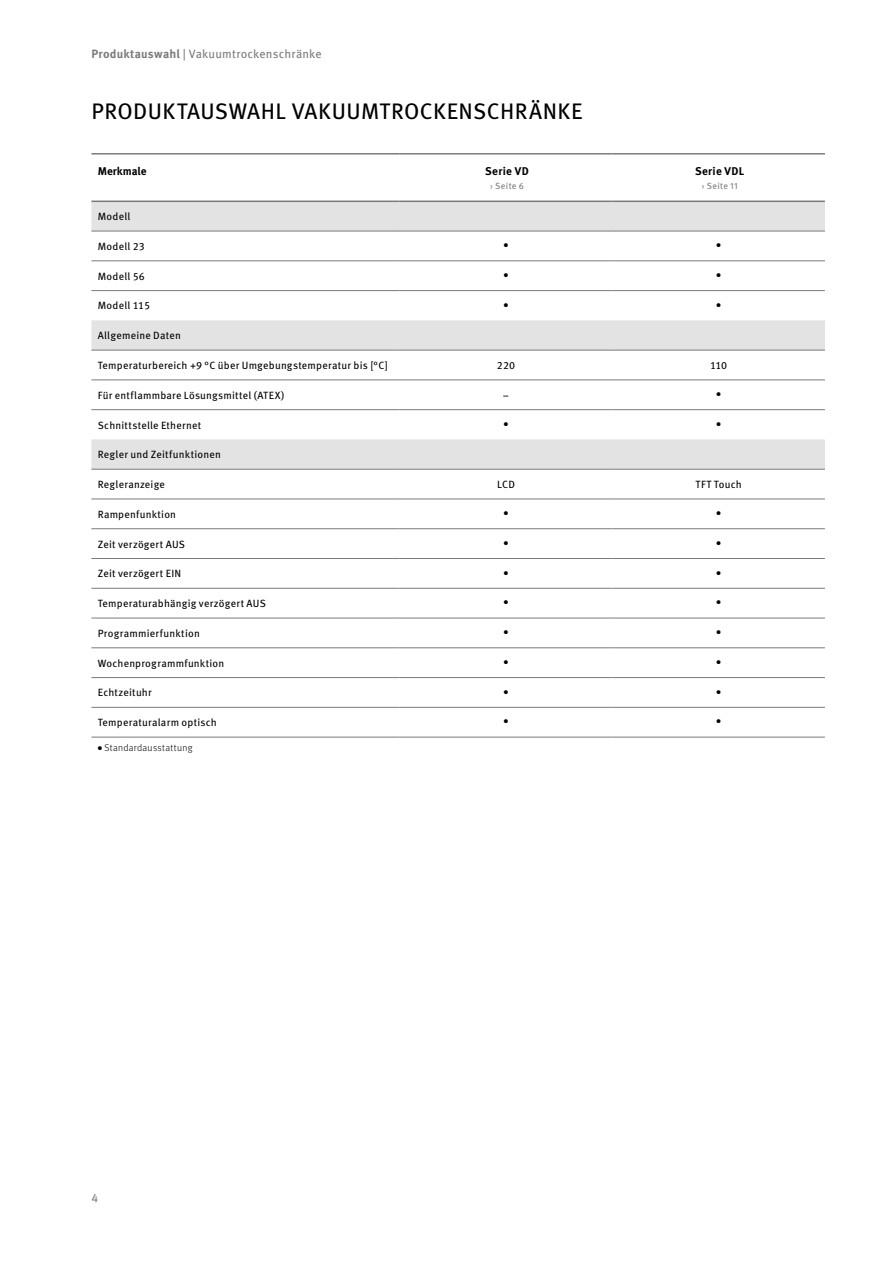
<style>
.page{position:relative;width:893px;height:1263px;background:#fff}
.page>*{position:absolute;margin:0;border:0;box-sizing:border-box;transform-origin:0 0}
.t1{font:22.5px "Meta Pro";letter-spacing:.015em;color:#000}
.t2{font:12px "Meta Pro";letter-spacing:.015em;color:#7c7b7b}
.t3{font:700 11.25px "Meta Pro";letter-spacing:.025em;color:#000}
.t4{font:700 11.25px "Meta Pro";color:#000}
.t5{font:10.5px "Meta Pro";letter-spacing:.02em;color:#000}
.t6{font:300 9.75px "Meta Pro";letter-spacing:.025em;color:#000}
.t7{font:9px "Meta Pro";letter-spacing:.035em;color:#7c7b7b}
.t8{font:5.25px "Meta Pro";color:#000}
.s1{font-weight:700}
.s2{font-size:5.25px}
</style>
<div class="page">
<svg style="left:91px;top:202px;width:734px;height:267px"></svg>
<hr style="left:91px;top:153px;width:309px;height:2px;background:#7c7b7b">
<hr style="left:91px;top:201px;width:309px;height:1px;background:#7c7b7b">
<hr style="left:400px;top:153px;width:212px;height:2px;background:#7c7b7b">
<hr style="left:400px;top:201px;width:212px;height:1px;background:#7c7b7b">
<hr style="left:612px;top:153px;width:213px;height:2px;background:#7c7b7b">
<hr style="left:612px;top:201px;width:213px;height:1px;background:#7c7b7b">
<hr style="left:612px;top:231px;width:213px;height:1px;background:#7c7b7b">
<hr style="left:91px;top:260px;width:309px;height:1px;background:#7c7b7b">
<hr style="left:400px;top:260px;width:212px;height:1px;background:#7c7b7b">
<hr style="left:612px;top:260px;width:213px;height:1px;background:#7c7b7b">
<hr style="left:91px;top:290px;width:309px;height:1px;background:#7c7b7b">
<hr style="left:400px;top:290px;width:212px;height:1px;background:#7c7b7b">
<hr style="left:612px;top:290px;width:213px;height:1px;background:#7c7b7b">
<hr style="left:612px;top:350px;width:213px;height:1px;background:#7c7b7b">
<hr style="left:91px;top:379px;width:309px;height:1px;background:#7c7b7b">
<hr style="left:400px;top:379px;width:212px;height:1px;background:#7c7b7b">
<hr style="left:612px;top:379px;width:213px;height:1px;background:#7c7b7b">
<hr style="left:91px;top:409px;width:309px;height:1px;background:#7c7b7b">
<hr style="left:400px;top:409px;width:212px;height:1px;background:#7c7b7b">
<hr style="left:612px;top:409px;width:213px;height:1px;background:#7c7b7b">
<hr style="left:612px;top:469px;width:213px;height:1px;background:#7c7b7b">
<hr style="left:91px;top:499px;width:309px;height:1px;background:#7c7b7b">
<hr style="left:400px;top:499px;width:212px;height:1px;background:#7c7b7b">
<hr style="left:612px;top:499px;width:213px;height:1px;background:#7c7b7b">
<hr style="left:91px;top:528px;width:309px;height:1px;background:#7c7b7b">
<hr style="left:400px;top:528px;width:212px;height:1px;background:#7c7b7b">
<hr style="left:612px;top:528px;width:213px;height:1px;background:#7c7b7b">
<hr style="left:91px;top:558px;width:309px;height:1px;background:#7c7b7b">
<hr style="left:400px;top:558px;width:212px;height:1px;background:#7c7b7b">
<hr style="left:612px;top:558px;width:213px;height:1px;background:#7c7b7b">
<hr style="left:91px;top:588px;width:309px;height:1px;background:#7c7b7b">
<hr style="left:400px;top:588px;width:212px;height:1px;background:#7c7b7b">
<hr style="left:612px;top:588px;width:213px;height:1px;background:#7c7b7b">
<hr style="left:91px;top:618px;width:309px;height:1px;background:#7c7b7b">
<hr style="left:400px;top:618px;width:212px;height:1px;background:#7c7b7b">
<hr style="left:612px;top:618px;width:213px;height:1px;background:#7c7b7b">
<hr style="left:91px;top:647px;width:309px;height:1px;background:#7c7b7b">
<hr style="left:400px;top:647px;width:212px;height:1px;background:#7c7b7b">
<hr style="left:612px;top:647px;width:213px;height:1px;background:#7c7b7b">
<hr style="left:91px;top:677px;width:309px;height:1px;background:#7c7b7b">
<hr style="left:400px;top:677px;width:212px;height:1px;background:#7c7b7b">
<hr style="left:612px;top:677px;width:213px;height:1px;background:#7c7b7b">
<hr style="left:91px;top:707px;width:309px;height:1px;background:#7c7b7b">
<hr style="left:400px;top:707px;width:212px;height:1px;background:#7c7b7b">
<hr style="left:612px;top:707px;width:213px;height:1px;background:#7c7b7b">
<hr style="left:91px;top:231px;width:309px;height:1px;background:#7c7b7b">
<hr style="left:400px;top:231px;width:212px;height:1px;background:#7c7b7b">
<hr style="left:91px;top:350px;width:309px;height:1px;background:#7c7b7b">
<hr style="left:400px;top:350px;width:212px;height:1px;background:#7c7b7b">
<hr style="left:91px;top:469px;width:309px;height:1px;background:#7c7b7b">
<hr style="left:400px;top:469px;width:212px;height:1px;background:#7c7b7b">
<hr style="left:91px;top:737px;width:309px;height:1px;background:#7c7b7b">
<hr style="left:400px;top:737px;width:212px;height:1px;background:#7c7b7b">
<hr style="left:612px;top:737px;width:213px;height:1px;background:#7c7b7b">
<p class="t2" style="left:91px;top:44px;width:232px"><span class="s1">Produktauswahl</span> | Vakuumtrockenschränke</p>
<h1 class="t1" style="left:92px;top:94px;width:492px">PRODUKTAUSWAHL VAKUUMTROCKENSCHRÄNKE</h1>
<p class="t4" style="left:98px;top:162px;width:50px">Merkmale</p>
<p class="t3" style="left:485px;top:162px;width:45px">Serie VD</p>
<p class="t7" style="left:490px;top:178px;width:35px">› Seite 6</p>
<p class="t3" style="left:695px;top:162px;width:51px">Serie VDL</p>
<p class="t7" style="left:702px;top:178px;width:37px">› Seite 11</p>
<p class="t5" style="left:98px;top:208px;width:34px">Modell</p>
<p class="t5" style="left:98px;top:238px;width:48px">Modell 23</p>
<p class="t8" style="left:504px;top:241px;width:6px">●</p>
<p class="t8" style="left:716px;top:241px;width:6px">●</p>
<p class="t5" style="left:98px;top:268px;width:49px">Modell 56</p>
<p class="t8" style="left:504px;top:271px;width:6px">●</p>
<p class="t8" style="left:716px;top:271px;width:6px">●</p>
<p class="t5" style="left:98px;top:298px;width:54px">Modell 115</p>
<p class="t8" style="left:504px;top:301px;width:6px">●</p>
<p class="t8" style="left:716px;top:301px;width:6px">●</p>
<p class="t5" style="left:98px;top:327px;width:85px">Allgemeine Daten</p>
<p class="t5" style="left:98px;top:357px;width:292px">Temperaturbereich +9 °C über Umgebungstemperatur bis [°C]</p>
<p class="t5" style="left:497px;top:357px;width:20px">220</p>
<p class="t5" style="left:710px;top:357px;width:19px">110</p>
<p class="t5" style="left:98px;top:387px;width:188px">Für entflammbare Lösungsmittel (ATEX)</p>
<p class="t5" style="left:503px;top:387px;width:8px">–</p>
<p class="t8" style="left:716px;top:390px;width:6px">●</p>
<p class="t5" style="left:98px;top:417px;width:105px">Schnittstelle Ethernet</p>
<p class="t8" style="left:504px;top:420px;width:6px">●</p>
<p class="t8" style="left:716px;top:420px;width:6px">●</p>
<p class="t5" style="left:98px;top:447px;width:125px">Regler und Zeitfunktionen</p>
<p class="t5" style="left:98px;top:476px;width:69px">Regleranzeige</p>
<p class="t5" style="left:497px;top:476px;width:19px">LCD</p>
<p class="t5" style="left:696px;top:476px;width:48px">TFT Touch</p>
<p class="t5" style="left:98px;top:506px;width:80px">Rampenfunktion</p>
<p class="t8" style="left:504px;top:509px;width:6px">●</p>
<p class="t8" style="left:716px;top:509px;width:6px">●</p>
<p class="t5" style="left:98px;top:536px;width:89px">Zeit verzögert AUS</p>
<p class="t8" style="left:504px;top:539px;width:6px">●</p>
<p class="t8" style="left:716px;top:539px;width:6px">●</p>
<p class="t5" style="left:98px;top:566px;width:85px">Zeit verzögert EIN</p>
<p class="t8" style="left:504px;top:569px;width:6px">●</p>
<p class="t8" style="left:716px;top:569px;width:6px">●</p>
<p class="t5" style="left:98px;top:595px;width:170px">Temperaturabhängig verzögert AUS</p>
<p class="t8" style="left:504px;top:598px;width:6px">●</p>
<p class="t8" style="left:716px;top:598px;width:6px">●</p>
<p class="t5" style="left:98px;top:625px;width:104px">Programmierfunktion</p>
<p class="t8" style="left:504px;top:628px;width:6px">●</p>
<p class="t8" style="left:716px;top:628px;width:6px">●</p>
<p class="t5" style="left:98px;top:655px;width:128px">Wochenprogrammfunktion</p>
<p class="t8" style="left:504px;top:658px;width:6px">●</p>
<p class="t8" style="left:716px;top:658px;width:6px">●</p>
<p class="t5" style="left:98px;top:685px;width:55px">Echtzeituhr</p>
<p class="t8" style="left:504px;top:688px;width:6px">●</p>
<p class="t8" style="left:716px;top:688px;width:6px">●</p>
<p class="t5" style="left:98px;top:714px;width:121px">Temperaturalarm optisch</p>
<p class="t8" style="left:504px;top:718px;width:6px">●</p>
<p class="t8" style="left:716px;top:718px;width:6px">●</p>
<p class="t6" style="left:98px;top:740px;width:96px"><span class="s2">●</span> Standardausstattung</p>
<p class="t2" style="left:91px;top:1188px;width:8px">4</p>
</div>
